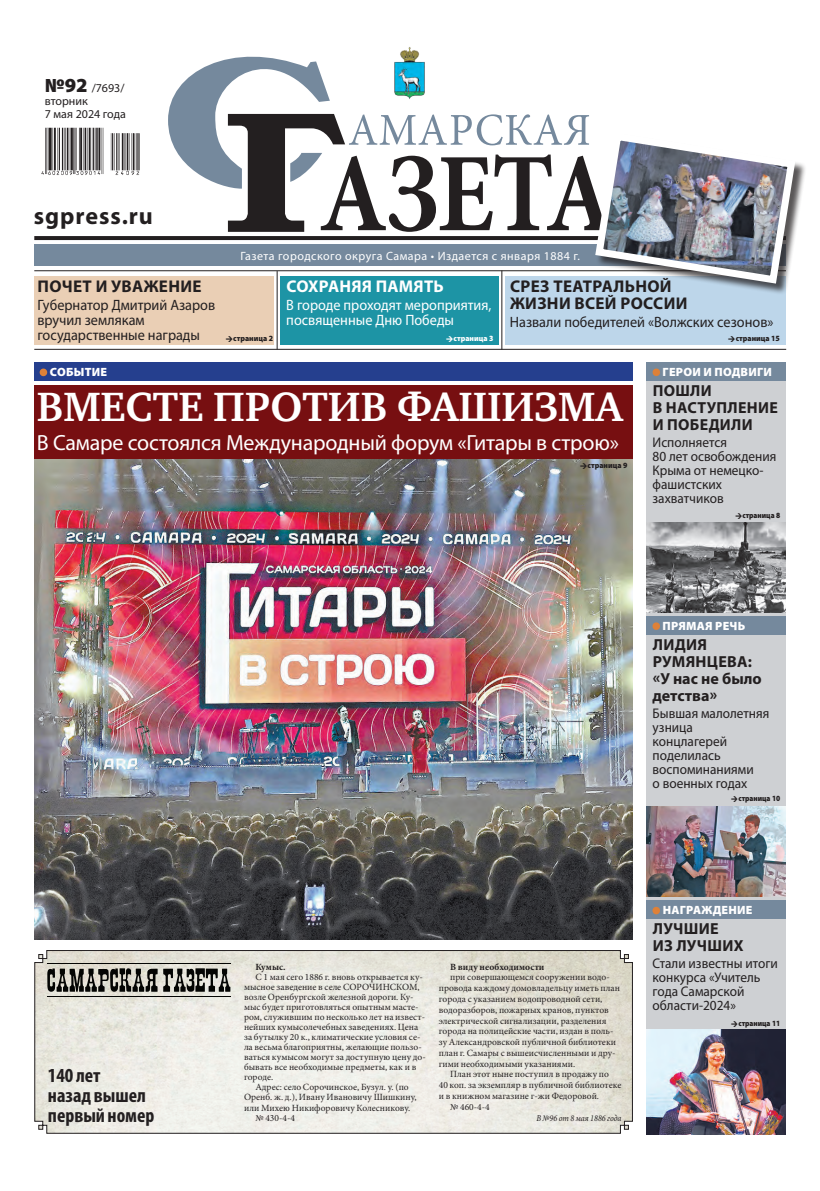
<style>
.page{position:relative;width:820px;height:1191px;background:#fff}
.page>*{position:absolute;margin:0;border:0;box-sizing:border-box;transform-origin:0 0}
.t1{font:700 42px "Charter C";color:#fff}
.t2{font:700 24px "Myriad Pro";letter-spacing:.04em;color:#231f20}
.t3{font:22px "Myriad Pro";letter-spacing:-.01em;color:#fff}
.t4{font:700 condensed 20px/20px "Myriad Pro";color:#231f20}
.t5{font:700 17px/17px "Myriad Pro";letter-spacing:.02em;color:#231f20}
.t6{font:700 17px "Myriad Pro";letter-spacing:.015em;color:#fff}
.t7{font:700 16px/17px "Myriad Pro";letter-spacing:.02em;color:#231f20}
.t8{font:15px/15px "Myriad Pro";color:#231f20;scale:.95 1}
.t9{font:15px/15px "Myriad Pro";color:#fff;scale:.95 1}
.t10{font:14px/14px "Myriad Pro";color:#231f20;scale:.95 1}
.t11{font:12px "Myriad Pro";letter-spacing:.04em;color:#fff}
.t12{font:900 12px "Myriad Pro";letter-spacing:.02em;color:#fff}
.t13{font:12px/13px "Myriad Pro";color:#231f20}
.t14{font:9.5px/10.8px "Minion Pro";color:#231f20}
.t15{font:700 9.5px "Minion Pro";color:#231f20}
.t16{font:italic 9px "Minion Pro";color:#231f20;scale:.9 1}
.t17{font:900 8px "Myriad Pro";color:#231f20;scale:.9 1}
.t18{font:900 8px "Myriad Pro";color:#231f20;scale:.95 1}
.t19{font:900 8px "Myriad Pro";color:#fff;scale:.95 1}
.s1{font-weight:900;font-size:20px}
</style>
<div class="page">
<img style="left:34px;top:458px;width:598px;height:481px">
<hr style="left:34px;top:270px;width:751px;height:1px;background:#231f20">
<hr style="left:34px;top:349px;width:751px;height:1px;background:#231f20">
<div style="left:34px;top:244px;width:751px;height:21px;background:#75899d"></div>
<svg style="left:34px;top:236px;width:134px;height:4px"></svg>
<hr style="left:276px;top:271px;width:1px;height:78px;background:#231f20">
<img style="left:41px;top:128px;width:99px;height:47px">
<hr style="left:501px;top:270px;width:1px;height:79px;background:#231f20">
<div style="left:646px;top:363px;width:139px;height:771px;background:#ced0d3"></div>
<div style="left:280px;top:276px;width:218px;height:69px;background:#1d94a5"></div>
<div style="left:34px;top:276px;width:240px;height:69px;background:#eacfb5"></div>
<div style="left:34px;top:362px;width:598px;height:19px;background:#253f8e"></div>
<div style="left:40px;top:368px;width:7px;height:8px;background:#de8138;border-radius:50%"></div>
<div style="left:646px;top:362px;width:139px;height:19px;background:#75899d"></div>
<div style="left:652px;top:368px;width:7px;height:8px;background:#de8138;border-radius:50%"></div>
<div style="left:34px;top:386px;width:598px;height:45px;background:#770f11"></div>
<div style="left:646px;top:616px;width:139px;height:19px;background:#75899d"></div>
<div style="left:652px;top:622px;width:7px;height:8px;background:#de8138;border-radius:50%"></div>
<div style="left:646px;top:900px;width:139px;height:19px;background:#75899d"></div>
<div style="left:652px;top:906px;width:7px;height:8px;background:#de8138;border-radius:50%"></div>
<div style="left:505px;top:276px;width:280px;height:69px;background:#bdd6ea"></div>
<svg style="left:34px;top:950px;width:599px;height:184px"></svg>
<svg style="left:163px;top:968px;width:67px;height:24px"></svg>
<svg style="left:47px;top:968px;width:110px;height:24px"></svg>
<hr style="left:47px;top:963px;width:183px;height:1px;background:#040503">
<hr style="left:47px;top:996px;width:183px;height:1px;background:#040503">
<img style="left:646px;top:522px;width:139px;height:91px">
<img style="left:646px;top:806px;width:139px;height:90px">
<div style="left:34px;top:430px;width:598px;height:28px;background:#770f11"></div>
<img style="left:646px;top:1029px;width:139px;height:105px">
<div style="left:596px;top:133px;width:209px;height:162px;background:#231f20;opacity:.75"></div>
<svg style="left:168px;top:47px;width:631px;height:241px"></svg>
<svg style="left:580px;top:463px;width:6px;height:6px"></svg>
<p class="t13" style="left:45px;top:82px;width:82px"><span class="s1">№92</span> /7693/ вторник<br>7 мая 2024 года</p>
<h2 class="t2" style="left:34px;top:200px;width:120px">sgpress.ru</h2>
<p class="t11" style="left:240px;top:248px;width:341px">Газета городского округа Самара • Издается с января 1884 г.</p>
<h3 class="t5" style="left:510px;top:278px;width:179px">СРЕЗ ТЕАТРАЛЬНОЙ<br>ЖИЗНИ ВСЕЙ РОССИИ</h3>
<h3 class="t8" style="left:509px;top:314px;width:279px">Назвали победителей «Волжских сезонов»</h3>
<h3 class="t5" style="left:38px;top:278px;width:165px">ПОЧЕТ И УВАЖЕНИЕ</h3>
<h3 class="t8" style="left:37px;top:297px;width:189px">Губернатор Дмитрий Азаров вручил землякам государственные награды</h3>
<p class="t12" style="left:50px;top:365px;width:59px">СОБЫТИЕ</p>
<p class="t12" style="left:662px;top:365px;width:111px">ГЕРОИ И ПОДВИГИ</p>
<h1 class="t1" style="left:37px;top:383px;width:587px">ВМЕСТЕ ПРОТИВ ФАШИЗМА</h1>
<h3 class="t7" style="left:652px;top:381px;width:126px">ПОШЛИ<br>В НАСТУПЛЕНИЕ<br>И ПОБЕДИЛИ</h3>
<h3 class="t10" style="left:652px;top:435px;width:132px">Исполняется<br>80 лет освобождения<br>Крыма от немецко&shy;фашистских захватчиков</h3>
<p class="t17" style="left:742px;top:510px;width:43px">страница 8</p>
<h3 class="t6" style="left:286px;top:276px;width:159px">СОХРАНЯЯ ПАМЯТЬ</h3>
<h3 class="t9" style="left:286px;top:297px;width:217px">В городе проходят мероприятия, посвященные Дню Победы</h3>
<p class="t18" style="left:233px;top:334px;width:43px">страница 2</p>
<p class="t18" style="left:735px;top:334px;width:48px">страница 15</p>
<p class="t19" style="left:453px;top:334px;width:43px">страница 3</p>
<h3 class="t3" style="left:37px;top:429px;width:583px">В Самаре состоялся Международный форум «Гитары в строю»</h3>
<p class="t18" style="left:587px;top:461px;width:43px">страница 9</p>
<h3 class="t4" style="left:48px;top:1064px;width:108px">140 лет<br>назад вышел первый номер</h3>
<p class="t12" style="left:662px;top:619px;width:84px">ПРЯМАЯ РЕЧЬ</p>
<h3 class="t7" style="left:652px;top:635px;width:111px">ЛИДИЯ<br>РУМЯНЦЕВА: «У нас не было детства»</h3>
<h3 class="t10" style="left:652px;top:705px;width:125px">Бывшая малолетняя узница концлагерей поделилась воспоминаниями<br>о военных годах</h3>
<p class="t17" style="left:738px;top:793px;width:48px">страница 10</p>
<p class="t15" style="left:255px;top:960px;width:32px">Кумыс.</p>
<p class="t14" style="left:255px;top:971px;width:169px">С 1 мая сего 1886 г. вновь открывается ку-</p>
<p class="t14" style="left:244px;top:981px;width:177px">мысное заведение в селе СОРОЧИНСКОМ,</p>
<p class="t14" style="left:244px;top:991px;width:171px">возле Оренбургской железной дороги. Ку-</p>
<p class="t14" style="left:244px;top:1001px;width:176px">мыс будет приготовляться опытным масте-</p>
<p class="t14" style="left:244px;top:1011px;width:182px">ром, служившим по несколько лет на извест-</p>
<p class="t14" style="left:244px;top:1021px;width:176px">нейших кумысолечебных заведениях. Цена</p>
<p class="t14" style="left:244px;top:1031px;width:178px">за бутылку 20 к., климатические условия се-</p>
<p class="t14" style="left:244px;top:1041px;width:179px">ла весьма благоприятны, желающие пользо-</p>
<p class="t14" style="left:244px;top:1051px;width:183px">ваться кумысом могут за доступную цену до-</p>
<p class="t14" style="left:244px;top:1061px;width:174px">бывать все необходимые предметы, как и в</p>
<p class="t14" style="left:244px;top:1072px;width:31px">городе.</p>
<p class="t14" style="left:255px;top:1082px;width:155px">Адрес: село Сорочинское, Бузул. у. (по</p>
<p class="t14" style="left:244px;top:1092px;width:174px">Оренб. ж. д.), Ивану Ивановичу Шишкину,</p>
<p class="t14" style="left:244px;top:1102px;width:168px">или Михею Никифоровичу Колесникову.</p>
<p class="t14" style="left:255px;top:1112px;width:41px">№ 430-4-4</p>
<p class="t15" style="left:450px;top:960px;width:96px">В виду необходимости</p>
<p class="t14" style="left:438px;top:972px;width:183px;text-indent:11px">при совершающемся сооружении водо&shy;провода каждому домовладельцу иметь план города с указанием водопроводной сети, водоразборов, пожарных кранов, пунктов электрической сигнализации, разделения города на полицейские части, издан в поль&shy;зу Александровской публичной библиотеки план г. Самары с вышеисчисленными и дру&shy;гими необходимыми указаниями.</p>
<p class="t14" style="left:450px;top:1069px;width:160px">План этот ныне поступил в продажу по</p>
<p class="t14" style="left:438px;top:1079px;width:184px">40 коп. за экземпляр в публичной библиотеке</p>
<p class="t14" style="left:438px;top:1090px;width:162px">и в книжном магазине г-жи Федоровой.</p>
<p class="t14" style="left:450px;top:1101px;width:41px">№ 460-4-4</p>
<p class="t16" style="left:536px;top:1112px;width:96px">В №96 от 8 мая 1886 года</p>
<p class="t12" style="left:662px;top:903px;width:91px">НАГРАЖДЕНИЕ</p>
<h3 class="t7" style="left:652px;top:919px;width:92px">ЛУЧШИЕ<br>ИЗ ЛУЧШИХ</h3>
<h3 class="t10" style="left:652px;top:956px;width:133px">Стали известны итоги конкурса «Учитель года Самарской области-2024»</h3>
<p class="t17" style="left:738px;top:1018px;width:48px">страница 11</p>
</div>
